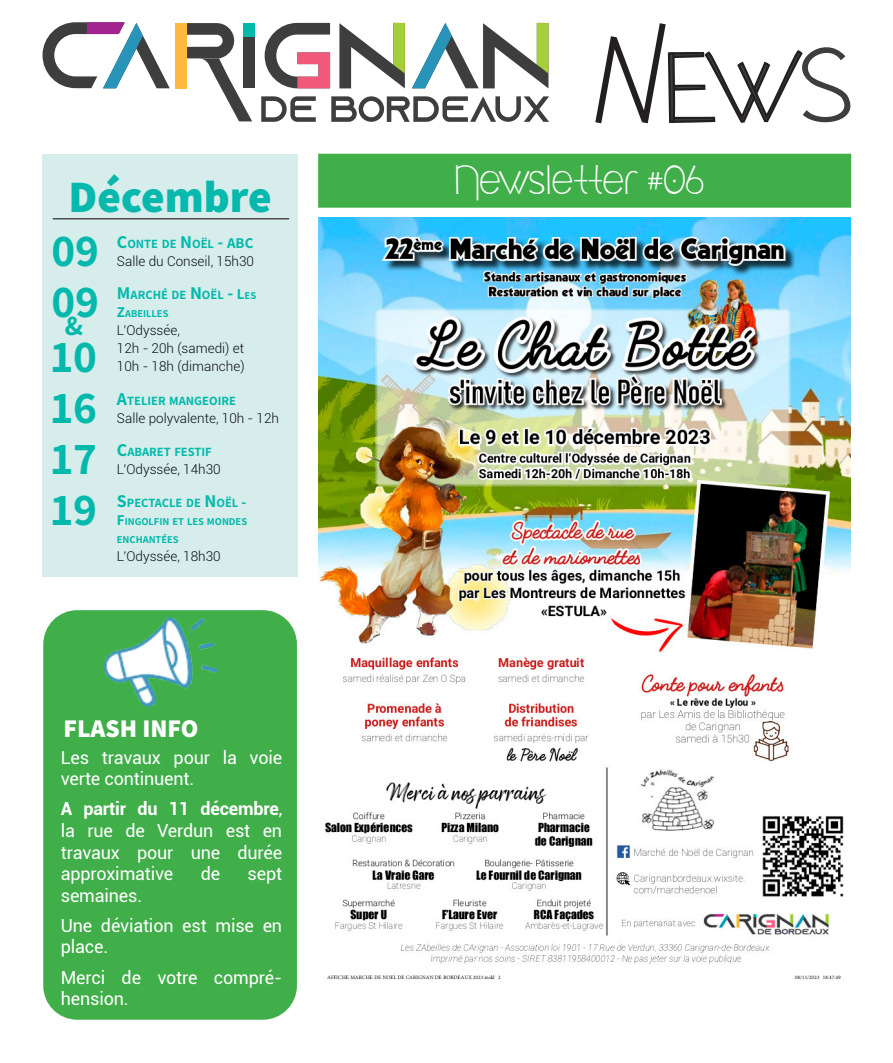
<style>
.page{position:relative;width:893px;height:1063px;background:#fff}
.page>*{position:absolute;margin:0;border:0;box-sizing:border-box;transform-origin:0 0}
.t1{font:700 45.6px "Assistant";color:#03b9ac}
.t2{font:45px "cafe&brewery";color:#fff}
.t3{font:800 45px "Assistant";color:#06b9ac}
.t4{font:700 27.75px "Assistant";color:#03b9ac}
.t5{font:800 25.5px "Assistant";color:#fff}
.t6{font:18px/21.6px "Roboto";letter-spacing:-.01em;color:#fff}
.t7{font:300 13.5px/18px "Roboto";color:#0a0d10}
.t8{font:700 12.6px "Assistant";color:#03b9ac}
.t9{font:700 10.5px/18px "Assistant";color:#03b9ac}
.s1{font-size:18px}
.s2{font-size:15px}
.s3{font-size:10.5px}
.s4{font-weight:700}
</style>
<div class="page">
<div style="left:43px;top:610px;width:254px;height:410px;background:#40ae49;border-radius:34px"></div>
<div style="left:319px;top:154px;width:531px;height:53px;background:#40ae49"></div>
<div style="left:318px;top:154px;width:533px;height:54px;border:2px solid #40ae49"></div>
<img style="left:104px;top:617px;width:114px;height:90px">
<div style="left:244px;top:36px;width:11px;height:52px;background:#3e3e3f"></div>
<div style="left:244px;top:23px;width:11px;height:14px;background:#03b9ac"></div>
<svg style="left:265px;top:23px;width:65px;height:65px"></svg>
<svg style="left:339px;top:23px;width:66px;height:65px"></svg>
<svg style="left:261px;top:96px;width:55px;height:26px"></svg>
<svg style="left:331px;top:96px;width:218px;height:26px"></svg>
<div style="left:175px;top:23px;width:12px;height:66px;background:#fdb940"></div>
<svg style="left:43px;top:22px;width:127px;height:66px"></svg>
<svg style="left:412px;top:23px;width:136px;height:65px"></svg>
<svg style="left:187px;top:23px;width:65px;height:98px"></svg>
<svg style="left:595px;top:23px;width:256px;height:101px"></svg>
<div style="left:43px;top:154px;width:255px;height:422px;background:#d6edeb"></div>
<hr style="left:53px;top:218px;width:236px;height:2px;background:#4d4d4d">
<img style="left:319px;top:218px;width:531px;height:762px">
<p class="t3" style="left:69px;top:166px;width:205px">Décembre</p>
<p class="t1" style="left:51px;top:219px;width:49px">09</p>
<p class="t8" style="left:117px;top:235px;width:120px"><span class="s1">C</span>ONTE DE <span class="s1">N</span>OËL <span class="s1">-</span> <span class="s2">ABC</span></p>
<p class="t7" style="left:117px;top:252px;width:139px">Salle du Conseil, 15h30</p>
<p class="t1" style="left:51px;top:270px;width:49px">09</p>
<p class="t8" style="left:117px;top:286px;width:141px"><span class="s1">M</span>ARCHÉ DE <span class="s1">N</span>OËL <span class="s1">-</span> <span class="s2">L</span><span class="s3">ES</span></p>
<p class="t9" style="left:117px;top:304px;width:53px"><span class="s2">Z</span>ABEILLES</p>
<p class="t7" style="left:117px;top:321px;width:129px">L’Odyssée,<br>12h - 20h (samedi) et</p>
<p class="t4" style="left:65px;top:307px;width:20px">&amp;</p>
<p class="t1" style="left:51px;top:325px;width:47px">10</p>
<p class="t7" style="left:117px;top:357px;width:129px">10h - 18h (dimanche)</p>
<p class="t1" style="left:51px;top:377px;width:47px">16</p>
<p class="t8" style="left:117px;top:392px;width:121px"><span class="s1">A</span>TELIER MANGEOIRE</p>
<p class="t7" style="left:117px;top:409px;width:164px">Salle polyvalente, 10h - 12h</p>
<p class="t1" style="left:51px;top:428px;width:47px">17</p>
<p class="t8" style="left:117px;top:443px;width:96px"><span class="s1">C</span>ABARET FESTIF</p>
<p class="t7" style="left:117px;top:460px;width:105px">L’Odyssée, 14h30</p>
<p class="t1" style="left:51px;top:479px;width:47px">19</p>
<p class="t8" style="left:117px;top:494px;width:131px"><span class="s1">S</span>PECTACLE DE <span class="s1">N</span>OËL <span class="s2">-</span></p>
<p class="t9" style="left:117px;top:512px;width:132px"><span class="s2">F</span>INGOLFIN ET LES MON DES<br>ENCHANTÉES</p>
<p class="t7" style="left:117px;top:547px;width:105px">L’Odyssée, 18h30</p>
<p class="t5" style="left:64px;top:711px;width:136px">FLASH INFO</p>
<p class="t6" style="left:61px;top:746px;width:223px">Les travaux pour la voie verte continuent.</p>
<p class="t6" style="left:61px;top:797px;width:223px;text-align:justify"><span class="s4">A partir du 11 décembre</span>, la rue de Verdun est en travaux pour une durée approximative</p>
<p class="t6" style="left:201px;top:862px;width:21px">de</p>
<p class="t6" style="left:248px;top:862px;width:36px">sept</p>
<p class="t6" style="left:61px;top:884px;width:83px">semaines.</p>
<p class="t6" style="left:61px;top:914px;width:223px">Une déviation est mise en place.</p>
<p class="t6" style="left:61px;top:966px;width:223px">Merci de votre compré&shy;hension.</p>
<p class="t2" style="left:456px;top:156px;width:251px">Newsletter #06</p>
</div>
